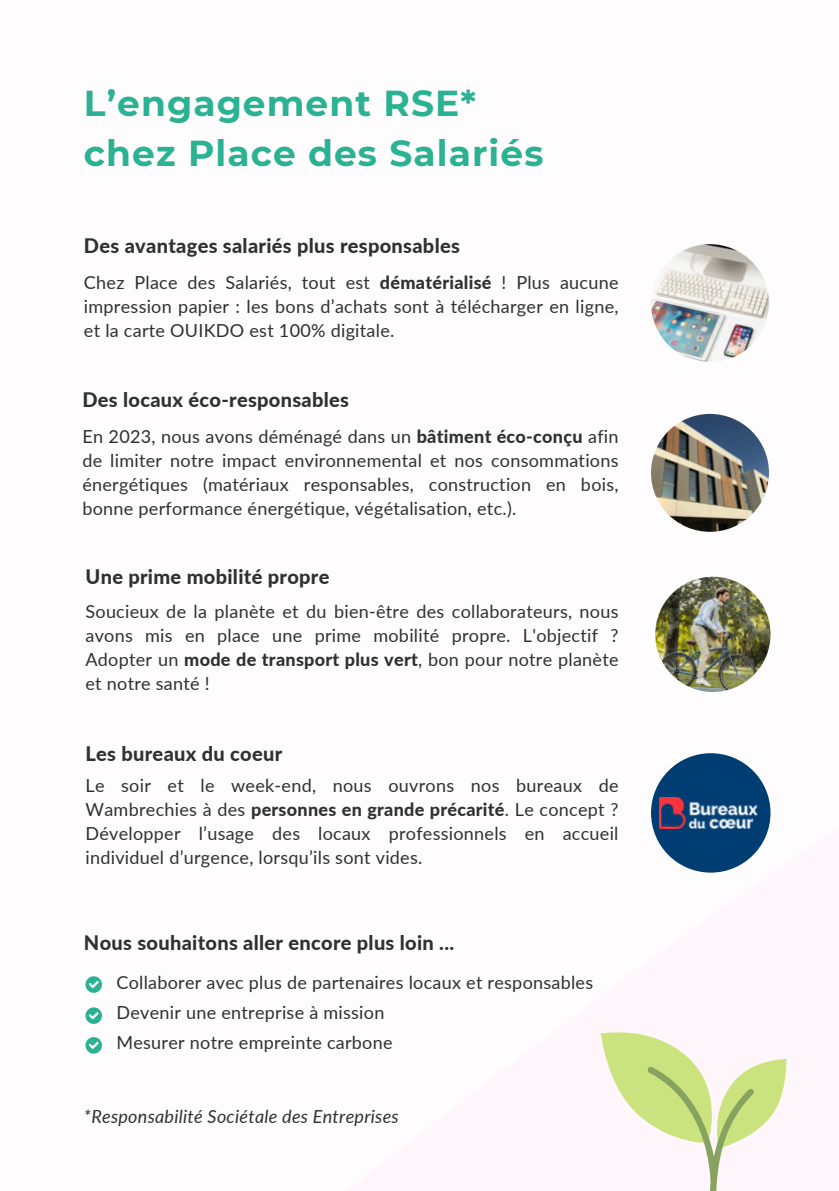
<style>
.page{position:relative;width:839px;height:1191px;background:#fff}
.page>*{position:absolute;margin:0;border:0;box-sizing:border-box;transform-origin:0 0}
.t1{font:700 36px/49.6px "Montserrat";letter-spacing:.03em;color:#2ab292}
.t2{font:800 20px "Lato";letter-spacing:.015em;color:#303030}
.t3{font:18px/24px "Lato";letter-spacing:.015em;color:#303030;text-align:justify}
.t4{font:italic 18px "Lato";letter-spacing:.015em;color:#303030}
.s1{font-weight:800}
</style>
<div class="page">
<img style="left:651px;top:414px;width:118px;height:118px;border-radius:50%">
<img style="left:655px;top:577px;width:115px;height:115px;border-radius:50%">
<img style="left:651px;top:244px;width:118px;height:118px;border-radius:50%">
<div style="left:651px;top:753px;width:119px;height:120px;background:#003d72;border-radius:50%"></div>
<img style="left:659px;top:798px;width:99px;height:30px">
<svg style="left:600px;top:1032px;width:187px;height:159px"></svg>
<svg style="left:85px;top:976px;width:17px;height:17px"></svg>
<svg style="left:85px;top:1007px;width:17px;height:17px"></svg>
<svg style="left:85px;top:1037px;width:17px;height:17px"></svg>
<h1 class="t1" style="left:84px;top:77px;width:461px">L’engagement RSE* chez Place des Salariés</h1>
<p class="t2" style="left:84px;top:231px;width:377px">Des avantages salariés plus responsables</p>
<p class="t3" style="left:84px;top:270px;width:536px">Chez Place des Salariés, tout est <span class="s1">dématérialisé</span> ! Plus aucune impression papier : les bons d’achats sont à télécharger en ligne, et la carte OUIKDO est 100% digitale.</p>
<p class="t2" style="left:82px;top:385px;width:268px">Des locaux éco-responsables</p>
<p class="t3" style="left:82px;top:423px;width:537px">En 2023, nous avons déménagé dans un <span class="s1">bâtiment éco-conçu</span> afin de limiter notre impact environnemental et nos consommations énergétiques (matériaux responsables, construction en bois, bonne performance énergétique, végétalisation, etc.).</p>
<p class="t2" style="left:85px;top:562px;width:245px">Une prime mobilité propre</p>
<p class="t3" style="left:85px;top:599px;width:534px">Soucieux de la planète et du bien-être des collaborateurs, nous avons mis en place une prime mobilité propre. L'objectif ?<br>Adopter un <span class="s1">mode de transport plus vert</span>, bon pour notre planète et notre santé !</p>
<p class="t2" style="left:85px;top:739px;width:198px">Les bureaux du coeur</p>
<p class="t3" style="left:85px;top:773px;width:534px">Le soir et le week-end, nous ouvrons nos bureaux de Wambrechies à des <span class="s1">personnes en grande précarité</span>. Le concept ?<br>Développer l’usage des locaux professionnels en accueil individuel d’urgence, lorsqu’ils sont vides.</p>
<p class="t2" style="left:84px;top:928px;width:371px">Nous souhaitons aller encore plus loin ...</p>
<p class="t3" style="left:116px;top:966px;width:478px;line-height:30px;text-align:left">Collaborer avec plus de partenaires locaux et responsables<br>Devenir une entreprise à mission<br>Mesurer notre empreinte carbone</p>
<p class="t4" style="left:84px;top:1104px;width:316px">*Responsabilité Sociétale des Entreprises</p>
</div>
